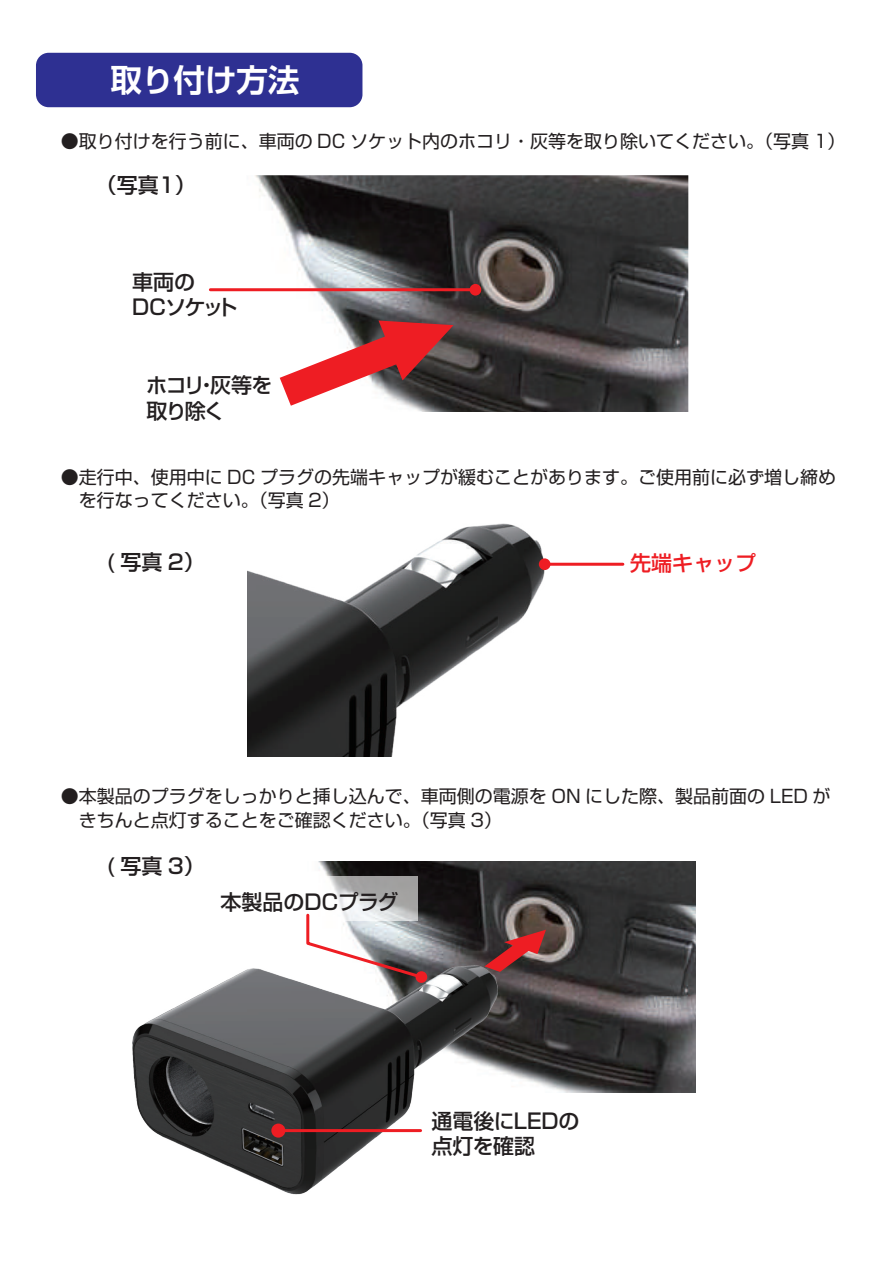
<style>
.page{position:relative;width:893px;height:1263px;background:#fff}
.page>*{position:absolute;margin:0;border:0;box-sizing:border-box;transform-origin:0 0}
.t1{font:700 31.5px "Shin Go Pro De";color:#fff}
.t2{font:500 21px/25.2px "Shin Go Pro";color:#231f20}
.t3{font:500 21px/25.2px "Shin Go Pro";letter-spacing:-.085em;color:#231f20}
.t4{font:500 21px/25.2px "Shin Go Pro";letter-spacing:-.06em;color:#231f20}
.t5{font:500 21px "Shin Go Pro";color:#ee1d23}
.t6{font:18px/23.4px "Shin Go Pro";color:#231f20}
</style>
<div class="page">
<img style="left:318px;top:862px;width:378px;height:230px">
<svg style="left:484px;top:930px;width:62px;height:42px"></svg>
<img style="left:133px;top:966px;width:364px;height:228px">
<div style="left:36px;top:53px;width:326px;height:54px;background:#2e3092;border-radius:13px"></div>
<svg style="left:318px;top:877px;width:100px;height:35px"></svg>
<img style="left:210px;top:175px;width:478px;height:237px">
<svg style="left:280px;top:320px;width:174px;height:86px"></svg>
<hr style="left:275px;top:1129px;width:146px;height:3px;background:#ee1d23">
<div style="left:271px;top:1123px;width:14px;height:14px;background:#ee1d23;border-radius:50%"></div>
<div style="left:470px;top:284px;width:11px;height:12px;background:#ee1d23;border-radius:50%"></div>
<hr style="left:210px;top:288px;width:265px;height:3px;background:#ee1d23">
<div style="left:416px;top:971px;width:11px;height:12px;background:#ee1d23;border-radius:50%"></div>
<svg style="left:305px;top:912px;width:120px;height:69px"></svg>
<img style="left:247px;top:524px;width:297px;height:232px">
<div style="left:539px;top:558px;width:11px;height:12px;background:#ee1d23;border-radius:50%"></div>
<hr style="left:545px;top:563px;width:78px;height:3px;background:#ee1d23">
<h1 class="t1" style="left:111px;top:54px;width:190px">取り付け方法</h1>
<p class="t6" style="left:61px;top:128px;width:786px">●取り付けを行う前に、車両の DC ソケット内のホコリ・灰等を取り除いてください。（写真 1）</p>
<p class="t2" style="left:96px;top:170px;width:101px">（写真1）</p>
<p class="t4" style="left:132px;top:267px;width:107px">車両の<br>DCソケット</p>
<p class="t3" style="left:146px;top:370px;width:128px">ホコリ・灰等を取り除く</p>
<p class="t6" style="left:61px;top:463px;width:777px">●走行中、使用中に DC プラグの先端キャップが緩むことがあります。ご使用前に必ず増し締め　を行なってください。（写真 2）</p>
<p class="t2" style="left:106px;top:547px;width:100px">( 写真 2）</p>
<p class="t5" style="left:630px;top:546px;width:127px">先端キャップ</p>
<p class="t6" style="left:61px;top:783px;width:771px">●本製品のプラグをしっかりと挿し込んで、車両側の電源を ON にした際、製品前面の LED が　きちんと点灯することをご確認ください。（写真 3）</p>
<p class="t2" style="left:106px;top:850px;width:100px">( 写真 3）</p>
<p class="t2" style="left:220px;top:887px;width:180px">本製品のDCプラグ</p>
<p class="t2" style="left:431px;top:1105px;width:150px">通電後にLEDの点灯を確認</p>
</div>
